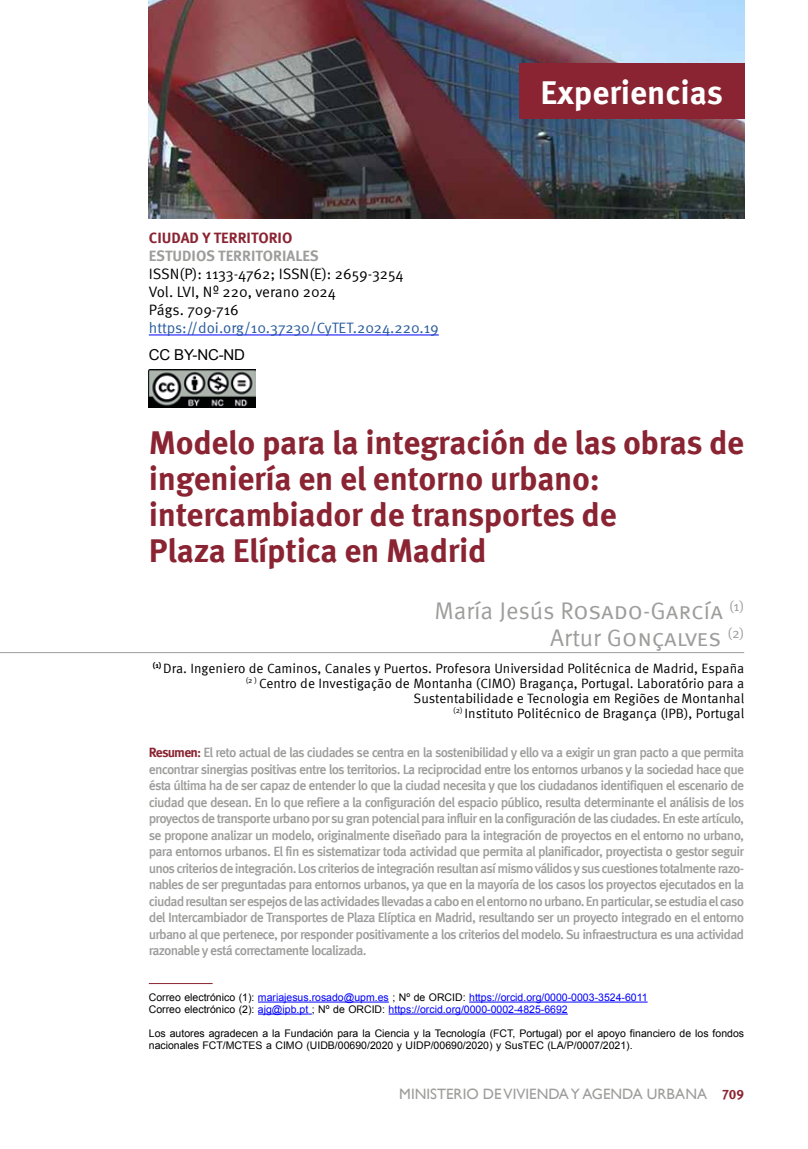
<style>
.page{position:relative;width:808px;height:1149px;background:#fff}
.page>*{position:absolute;margin:0;border:0;box-sizing:border-box;transform-origin:0 0}
.t1{font:700 33px/36px "Meta Pro";letter-spacing:-.01em;color:#8a2432}
.t2{font:700 33px "Meta Pro";color:#fff}
.t3{font:24px/27px "Meta Pro";letter-spacing:-.005em;color:#9d9d9c;text-align:right}
.t4{font:15px/18px "Meta Pro";letter-spacing:-.005em;color:#000}
.t5{font:15px "Meta Pro";color:#275b9b}
.t6{font:15px "Gill Sans";color:#9d9d9c}
.t7{font:700 15px "Meta Pro";color:#9d9d9c}
.t8{font:700 15px "Meta Pro";color:#8a2432}
.t9{font:15px "Arial";letter-spacing:-.01em;color:#000}
.t10{font:500 13.5px/16.5px "Meta Pro";letter-spacing:-.06em;color:#9d9d9c;text-align:justify}
.t11{font:13.5px/15px "Meta Pro";color:#000;text-align:right}
.t12{font:10.5px/12px "Arial";color:#000}
.t13{font:10.5px/12px "Arial";color:#00f}
.s1{font-weight:700;color:#8a2432}
.s2{color:#8a2432}
.s3{color:#000}
.s4{font-family:"Meta Pro";font-weight:700;font-size:13.5px;color:#8a2432}
</style>
<div class="page">
<hr style="left:149px;top:334px;width:290px;height:1px;background:#00f">
<img style="left:149px;top:370px;width:106px;height:37px">
<hr style="left:0;top:652px;width:744px;height:1px;background:#9d9d9c">
<hr style="left:149px;top:982px;width:64px;height:1px;background:#8a2432">
<hr style="left:258px;top:1001px;width:131px;height:1px;background:#00f">
<hr style="left:469px;top:1001px;width:179px;height:1px;background:#00f">
<hr style="left:258px;top:1013px;width:50px;height:1px;background:#00f">
<hr style="left:389px;top:1013px;width:179px;height:1px;background:#00f">
<img style="left:149px;top:0;width:595px;height:218px">
<div style="left:519px;top:64px;width:225px;height:55px;background:#8a2432"></div>
<p class="t8" style="left:149px;top:226px;width:145px">CIUDAD Y TERRITORIO</p>
<p class="t7" style="left:149px;top:244px;width:172px">ESTUDIOS TERRITORIALES</p>
<p class="t4" style="left:149px;top:264px;width:256px">ISSN(P): 1133-4762; ISSN(E): 2659-3254<br>Vol. LVI, Nº 220, verano 2024<br>Págs. 709-716</p>
<p class="t5" style="left:149px;top:317px;width:291px">https://doi.org/10.37230/CyTET.2024.220.19</p>
<p class="t9" style="left:149px;top:345px;width:98px">CC BY-NC-ND</p>
<h1 class="t2" style="left:540px;top:67px;width:184px">Experiencias</h1>
<h1 class="t1" style="left:149px;top:422px;width:597px">Modelo para la integración de las obras de ingeniería en el entorno urbano: intercambiador de transportes de<br>Plaza Elíptica en Madrid</h1>
<h2 class="t3" style="left:434px;top:595px;width:311px">María Jesús Rosado-García <sup>(1)<br></sup>Artur Gonçalves <sup>(2)</sup></h2>
<p class="t11" style="left:153px;top:659px;width:593px"><sup>(1)</sup> Dra. Ingeniero de Caminos, Canales y Puertos. Profesora Universidad Politécnica de Madrid, España <sup>(2</sup> <sup>)</sup> Centro de Investigação de Montanha (CIMO) Bragança, Portugal. Laboratório para a Sustentabilidade e Tecnologia em Regiões de Montanhal<br><sup>(2)</sup> Instituto Politécnico de Bragança (IPB), Portugal</p>
<p class="t10" style="left:149px;top:743px;width:597px"><span class="s1">Resumen</span><span class="s2">:</span> El reto actual de las ciudades se centra en la sostenibilidad y ello va a exigir un gran pacto a que permita encontrar sinergias positivas entre los territorios. La reciprocidad entre los entornos urbanos y la sociedad hace que ésta última ha de ser capaz de entender lo que la ciudad necesita y que los ciudadanos identifiquen el escenario de ciudad que desean. En lo que refiere a la configuración del espacio público, resulta determinante el análisis de los proyectos de transporte urbano por su gran potencial para influir en la configuración de las ciudades. En este artículo, se propone analizar un modelo, originalmente diseñado para la integración de proyectos en el entorno no urbano, para entornos urbanos. El fin es sistematizar toda actividad que permita al planificador, proyectista o gestor seguir unos criterios de integración. Los criterios de integración resultan así mismo válidos y sus cuestiones totalmente razo&shy;nables de ser preguntadas para entornos urbanos, ya que en la mayoría de los casos los proyectos ejecutados en la ciudad resultan ser espejos de las actividades llevadas a cabo en el entorno no urbano. En particular, se estudia el caso del Intercambiador de Transportes de Plaza Elíptica en Madrid, resultando ser un proyecto integrado en el entorno urbano al que pertenece, por responder positivamente a los criterios del modelo. Su infraestructura es una actividad razonable y está correctamente localizada.</p>
<p class="t13" style="left:149px;top:991px;width:500px"><span class="s3">Correo electrónico (1):</span> mariajesus.rosado@upm.es <span class="s3">; Nº de ORCID:</span> https://orcid.org/0000-0003-3524-6011<br><span class="s3">Correo electrónico (2):</span> ajg@ipb.pt <span class="s3">; Nº de ORCID:</span> https://orcid.org/0000-0002-4825-6692</p>
<p class="t12" style="left:149px;top:1027px;width:597px">Los autores agradecen a la Fundación para la Ciencia y la Tecnología (FCT, Portugal) por el apoyo financiero de los fondos nacionales FCT/MCTES a CIMO (UIDB/00690/2020 y UIDP/00690/2020) y SusTEC (LA/P/0007/2021).</p>
<p class="t6" style="left:399px;top:1084px;width:346px">MINISTERIO DE VIVIENDA Y AGENDA URBANA <span class="s4">709</span></p>
</div>
